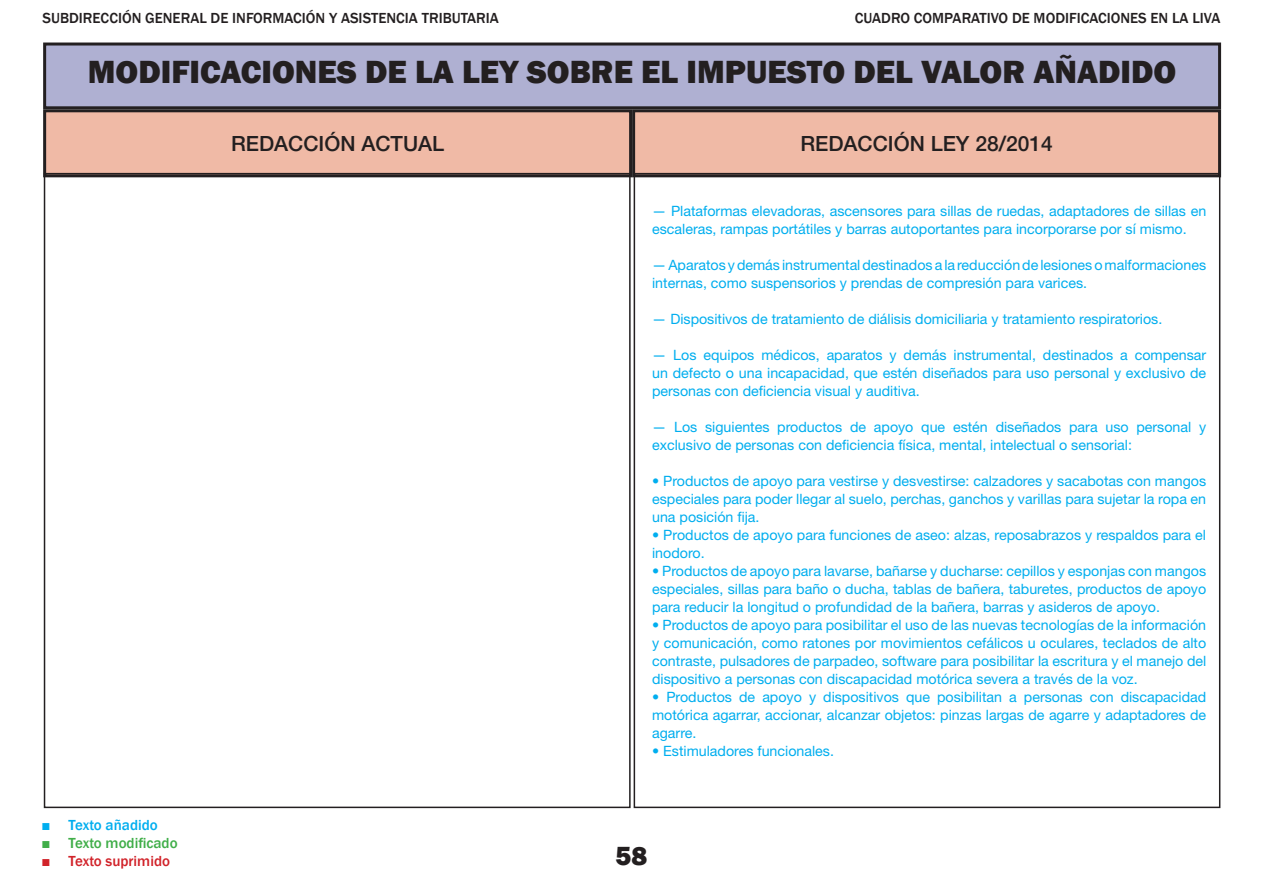
<style>
.page{position:relative;width:1263px;height:893px;background:#fff}
.page>*{position:absolute;margin:0;border:0;box-sizing:border-box;transform-origin:0 0}
.t1{font:800 33px "Franklin Gothic";color:#231f20}
.t2{font:800 27px "Franklin Gothic";color:#231f20}
.t3{font:500 21px "Helvetica Neue LT Std";color:#231f20}
.t4{font:500 15px "Franklin Gothic";color:#231f20}
.t5{font:500 15px "Franklin Gothic";color:#40ae49}
.t6{font:500 15px "Franklin Gothic";color:#d1232a}
.t7{font:500 15px "Franklin Gothic";color:#00aeef}
.Cuerpo_de_texto_Ley{font:14.25px/18px "Helvetica Neue LT Std";color:#00aeef;text-align:justify}
.s1{font-family:"Times New Roman";font-weight:700}
</style>
<div class="page">
<div style="left:45px;top:44px;width:1174px;height:64px;background:#afb0d2"></div>
<div style="left:43px;top:43px;width:1178px;height:66px;border:3px solid #231f20"></div>
<div style="left:634px;top:111px;width:585px;height:65px;background:#f0baa6"></div>
<div style="left:632px;top:109px;width:589px;height:68px;border:3px solid #231f20"></div>
<div style="left:45px;top:111px;width:586px;height:65px;background:#f0baa6"></div>
<div style="left:43px;top:109px;width:589px;height:68px;border:3px solid #231f20"></div>
<p class="t4" style="left:43px;top:9px;width:458px">SUBDIRECCIÓN GENERAL DE INFORMACIÓN Y ASISTENCIA TRIBUTARIA</p>
<p class="t4" style="left:855px;top:9px;width:367px">CUADRO COMPARATIVO DE MODIFICACIONES EN LA LIVA</p>
<h1 class="t1" style="left:88px;top:51px;width:1090px">MODIFICACIONES DE LA LEY SOBRE EL IMPUESTO DEL VALOR AÑADIDO</h1>
<h3 class="t3" style="left:231px;top:131px;width:215px">REDACCIÓN ACTUAL</h3>
<h3 class="t3" style="left:800px;top:131px;width:254px">REDACCIÓN LEY 28/2014</h3>
<p class="t7" style="left:42px;top:815px;width:118px"><span class="s1">■</span> Texto añadido</p>
<p class="t5" style="left:42px;top:833px;width:137px"><span class="s1">■</span> Texto modificado</p>
<p class="t6" style="left:42px;top:851px;width:130px"><span class="s1">■</span> Texto suprimido</p>
<p class="Cuerpo_de_texto_Ley" style="left:652px;top:202px;width:556px">— Plataformas elevadoras, ascensores para sillas de ruedas, adaptadores de sillas en escaleras, rampas portátiles y barras autoportantes para incorporarse por sí mismo.</p>
<p class="Cuerpo_de_texto_Ley" style="left:652px;top:256px;width:555px">— Aparatos y demás instrumental destinados a la reducción de lesiones o malformaciones internas, como suspensorios y prendas de compresión para varices.</p>
<p class="Cuerpo_de_texto_Ley" style="left:652px;top:310px;width:512px">— Dispositivos de tratamiento de diálisis domiciliaria y tratamiento respiratorios.</p>
<p class="Cuerpo_de_texto_Ley" style="left:652px;top:346px;width:556px">— Los equipos médicos, aparatos y demás instrumental, destinados a compensar un defecto o una incapacidad, que estén diseñados para uso personal y exclusivo de personas con deficiencia visual y auditiva.</p>
<p class="Cuerpo_de_texto_Ley" style="left:652px;top:418px;width:556px">— Los siguientes productos de apoyo que estén diseñados para uso personal y exclusivo de personas con deficiencia física, mental, intelectual o sensorial:</p>
<p class="Cuerpo_de_texto_Ley" style="left:652px;top:472px;width:555px">• Productos de apoyo para vestirse y desvestirse: calzadores y sacabotas con mangos especiales para poder llegar al suelo, perchas, ganchos y varillas para sujetar la ropa en una posición fija.</p>
<p class="Cuerpo_de_texto_Ley" style="left:652px;top:526px;width:555px">• Productos de apoyo para funciones de aseo: alzas, reposabrazos y respaldos para el inodoro.</p>
<p class="Cuerpo_de_texto_Ley" style="left:652px;top:562px;width:556px">• Productos de apoyo para lavarse, bañarse y ducharse: cepillos y esponjas con mangos especiales, sillas para baño o ducha, tablas de bañera, taburetes, productos de apoyo para reducir la longitud o profundidad de la bañera, barras y asideros de apoyo.</p>
<p class="Cuerpo_de_texto_Ley" style="left:652px;top:616px;width:556px">• Productos de apoyo para posibilitar el uso de las nuevas tecnologías de la información y comunicación, como ratones por movimientos cefálicos u oculares, teclados de alto contraste, pulsadores de parpadeo, software para posibilitar la escritura y el manejo del dispositivo a personas con discapacidad motórica severa a través de la voz.</p>
<p class="Cuerpo_de_texto_Ley" style="left:652px;top:688px;width:556px">• Productos de apoyo y dispositivos que posibilitan a personas con discapacidad motórica agarrar, accionar, alcanzar objetos: pinzas largas de agarre y adaptadores de agarre.</p>
<p class="Cuerpo_de_texto_Ley" style="left:652px;top:742px;width:183px">• Estimuladores funcionales.</p>
<h2 class="t2" style="left:616px;top:838px;width:33px">58</h2>
</div>
